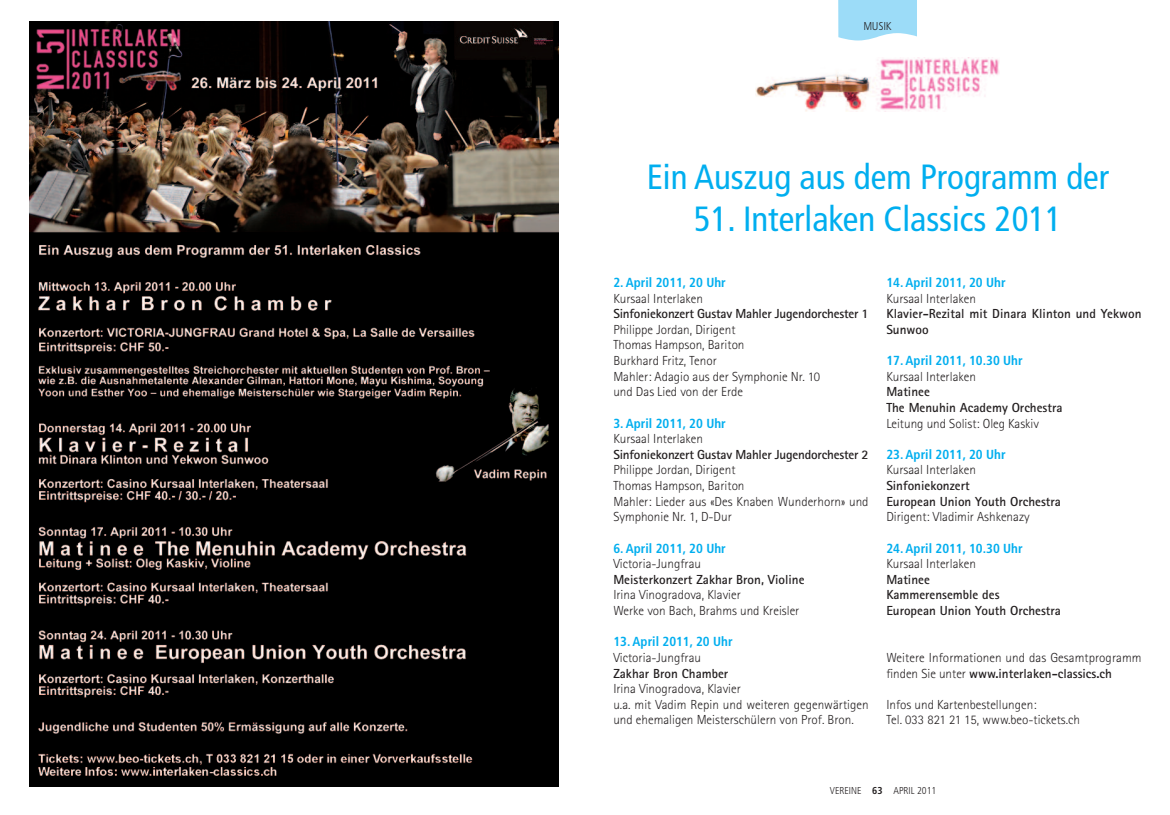
<style>
.page{position:relative;width:1170px;height:815px;background:#fff}
.page>*{position:absolute;margin:0;border:0;box-sizing:border-box;transform-origin:0 0}
.t1{font:condensed 35px "Frutiger";color:#00aeef}
.t2{font:300 13.12px/15.6px "Rotis Sans Serif";color:#231f20}
.t3{font:700 13.12px/15.6px "Rotis Sans Serif";color:#231f20}
.t4{font:700 condensed 13.12px "Frutiger";color:#00aeef}
.t5{font:300 11.25px "Frutiger Condensed BQ";letter-spacing:.03em;color:#231f20}
.t6{font:300 condensed 10px "Frutiger";color:#231f20}
.s1{font-weight:700}
</style>
<div class="page">
<img style="left:30px;top:22px;width:528px;height:765px">
<svg style="left:838px;top:0;width:78px;height:41px;background:#a6dff8"></svg>
<img style="left:755px;top:57px;width:244px;height:55px">
<p class="t5" style="left:863px;top:20px;width:29px">MUSIK</p>
<h1 class="t1" style="left:646px;top:163px;width:464px">Ein Auszug aus dem Programm der</h1>
<h1 class="t1" style="left:694px;top:205px;width:369px">51. Interlaken Classics 2011</h1>
<p class="t4" style="left:613px;top:277px;width:114px">2. April 2011, 20 Uhr</p>
<p class="t2" style="left:613px;top:292px;width:91px">Kursaal Interlaken</p>
<p class="t3" style="left:613px;top:307px;width:257px">Sinfoniekonzert Gustav Mahler Jugendorchester 1</p>
<p class="t2" style="left:613px;top:323px;width:208px">Philippe Jordan, Dirigent<br>Thomas Hampson, Bariton<br>Burkhard Fritz, Tenor<br>Mahler: Adagio aus der Symphonie Nr. 10 und Das Lied von der Erde</p>
<p class="t4" style="left:613px;top:418px;width:114px">3. April 2011, 20 Uhr</p>
<p class="t2" style="left:613px;top:432px;width:91px">Kursaal Interlaken</p>
<p class="t3" style="left:613px;top:448px;width:257px">Sinfoniekonzert Gustav Mahler Jugendorchester 2</p>
<p class="t2" style="left:613px;top:463px;width:257px">Philippe Jordan, Dirigent<br>Thomas Hampson, Bariton<br>Mahler: Lieder aus «Des Knaben Wunderhorn» und<br>Symphonie Nr. 1, D-Dur</p>
<p class="t4" style="left:613px;top:543px;width:114px">6. April 2011, 20 Uhr</p>
<p class="t2" style="left:613px;top:557px;width:89px">Victoria-Jungfrau</p>
<p class="t3" style="left:613px;top:573px;width:193px">Meisterkonzert Zakhar Bron, Violine</p>
<p class="t2" style="left:613px;top:588px;width:187px">Irina Vinogradova, Klavier<br>Werke von Bach, Brahms und Kreisler</p>
<p class="t4" style="left:613px;top:636px;width:121px">13. April 2011, 20 Uhr</p>
<p class="t2" style="left:613px;top:651px;width:89px">Victoria-Jungfrau</p>
<p class="t3" style="left:613px;top:667px;width:116px">Zakhar Bron Chamber</p>
<p class="t2" style="left:613px;top:682px;width:257px">Irina Vinogradova, Klavier<br>u.a. mit Vadim Repin und weiteren gegenwärtigen und ehemaligen Meisterschülern von Prof. Bron.</p>
<p class="t4" style="left:886px;top:277px;width:121px">14. April 2011, 20 Uhr</p>
<p class="t2" style="left:886px;top:292px;width:91px">Kursaal Interlaken</p>
<p class="t3" style="left:886px;top:307px;width:257px">Klavier-Rezital mit Dinara Klinton und Yekwon<br>Sunwoo</p>
<p class="t4" style="left:886px;top:355px;width:138px">17. April 2011, 10.30 Uhr</p>
<p class="t2" style="left:886px;top:370px;width:91px">Kursaal Interlaken</p>
<p class="t3" style="left:886px;top:385px;width:178px">Matinee<br>The Menuhin Academy Orchestra</p>
<p class="t2" style="left:886px;top:417px;width:154px">Leitung und Solist: Oleg Kaskiv</p>
<p class="t4" style="left:886px;top:449px;width:121px">23. April 2011, 20 Uhr</p>
<p class="t2" style="left:886px;top:463px;width:91px">Kursaal Interlaken</p>
<p class="t3" style="left:886px;top:479px;width:176px">Sinfoniekonzert<br>European Union Youth Orchestra</p>
<p class="t2" style="left:886px;top:510px;width:145px">Dirigent: Vladimir Ashkenazy</p>
<p class="t4" style="left:886px;top:543px;width:138px">24. April 2011, 10.30 Uhr</p>
<p class="t2" style="left:886px;top:557px;width:91px">Kursaal Interlaken</p>
<p class="t3" style="left:886px;top:573px;width:176px">Matinee<br>Kammerensemble des<br>European Union Youth Orchestra</p>
<p class="t2" style="left:886px;top:651px;width:257px">Weitere Informationen und das Gesamtprogramm finden Sie unter <span class="s1">www.interlaken-classics.ch</span></p>
<p class="t2" style="left:886px;top:698px;width:195px">Infos und Kartenbestellungen:<br>Tel. 033 821 21 15, www.beo-tickets.ch</p>
<p class="t6" style="left:829px;top:787px;width:108px">VEREINE <span class="s1">63</span> APRIL 2011</p>
</div>
